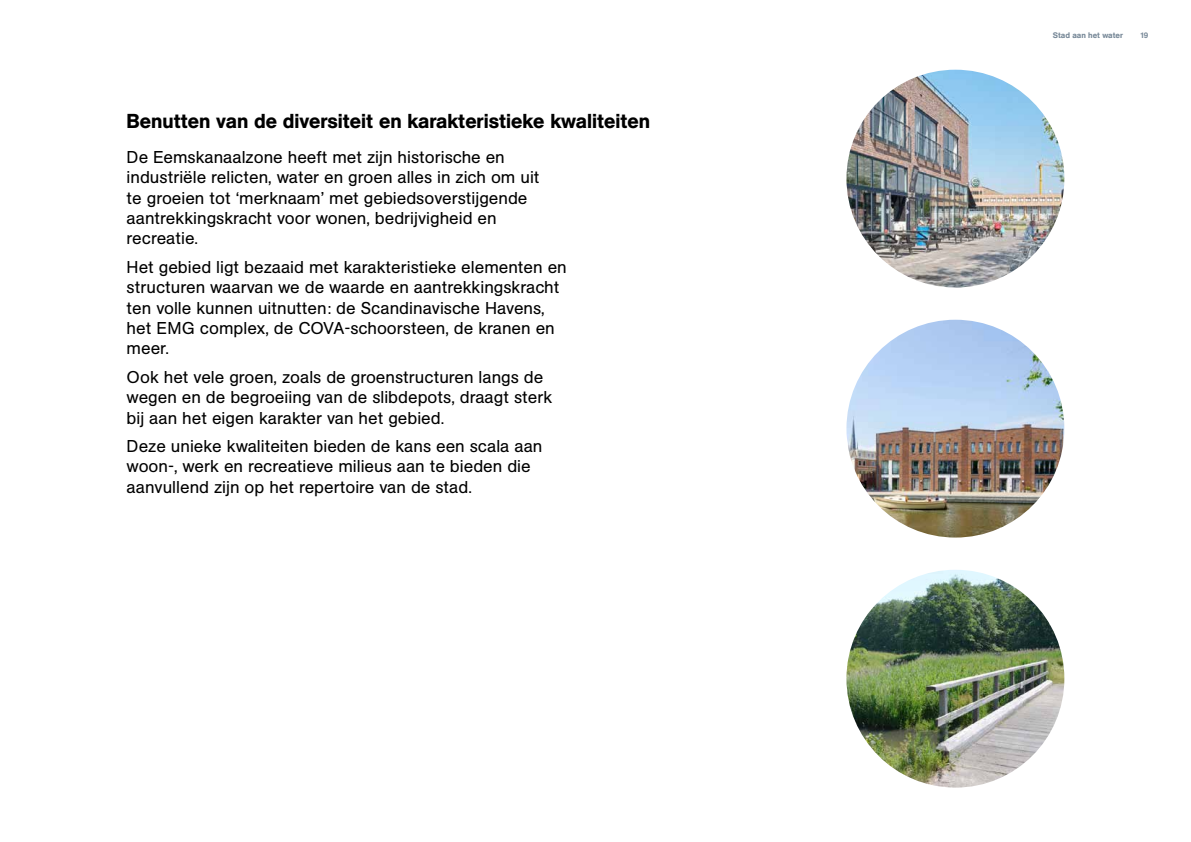
<style>
.page{position:relative;width:1191px;height:842px;background:#fff}
.page>*{position:absolute;margin:0;border:0;box-sizing:border-box;transform-origin:0 0}
.t1{font:500 20px "SG Next BSK";color:#000}
.t2{font:17px/20.4px "SG Next BSK";color:#000}
.t3{font:500 8px "SG Next BSK";color:#798a99}
</style>
<div class="page">
<img style="left:846px;top:70px;width:218px;height:218px;border-radius:109px">
<img style="left:846px;top:320px;width:218px;height:218px;border-radius:109px">
<img style="left:846px;top:570px;width:218px;height:218px;border-radius:109px">
<p class="t1" style="left:127px;top:109px;width:525px">Benutten van de diversiteit en karakteristieke kwaliteiten</p>
<p class="t2" style="left:127px;top:147px;width:414px">De Eemskanaalzone heeft met zijn historische en industriële relicten, water en groen alles in zich om uit te groeien tot ‘merknaam’ met gebiedsoverstijgende aantrekkingskracht voor wonen, bedrijvigheid en recreatie.</p>
<p class="t2" style="left:127px;top:257px;width:442px">Het gebied ligt bezaaid met karakteristieke elementen en structuren waarvan we de waarde en aantrekkingskracht ten volle kunnen uitnutten: de Scandinavische Havens, het EMG complex, de COVA-schoorsteen, de kranen en meer.</p>
<p class="t2" style="left:127px;top:367px;width:427px">Ook het vele groen, zoals de groenstructuren langs de wegen en de begroeiing van de slibdepots, draagt sterk bij aan het eigen karakter van het gebied.</p>
<p class="t2" style="left:127px;top:436px;width:417px">Deze unieke kwaliteiten bieden de kans een scala aan woon-, werk en recreatieve milieus aan te bieden die aanvullend zijn op het repertoire van de stad.</p>
<p class="t3" style="left:1052px;top:30px;width:72px">Stad aan het water</p>
<p class="t3" style="left:1140px;top:30px;width:10px">19</p>
</div>
